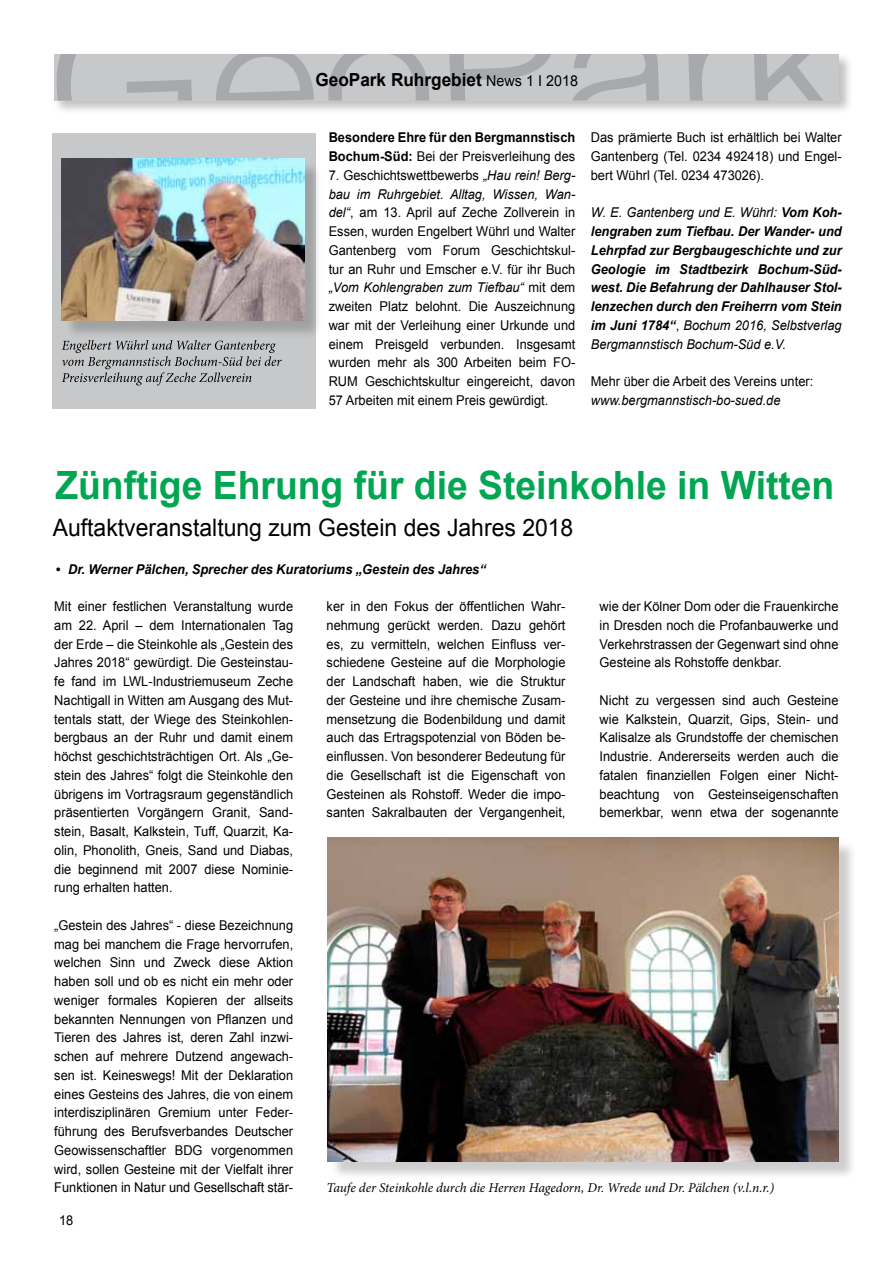
<style>
.page{position:relative;width:893px;height:1263px;background:#fff}
.page>*{position:absolute;margin:0;border:0;box-sizing:border-box;transform-origin:0 0}
.t1{font:700 39px "Arial";color:#00a651;scale:.96 1}
.t2{font:24px "Arial";color:#000;scale:.96 1}
.t3{font:700 18px "Arial";color:#000;scale:.96 1}
.t4{font:13.5px/18.8px "Arial";color:#000;text-align:justify;scale:.95 1}
.t5{font:italic 700 13.5px/18.8px "Arial";color:#000;text-align:justify;scale:.95 1}
.t6{font:italic 13.5px "Minion Pro";letter-spacing:-.01em;color:#000}
.t7{font:700 13.5px/18.8px "Arial";color:#000;scale:.95 1}
.t8{font:italic 13.5px "Arial";color:#000;scale:.95 1}
.s1{font-weight:400;font-size:15px}
.s2{font-weight:400}
.s3{font-style:italic}
.s4{font-weight:400;font-style:normal}
</style>
<div class="page">
<div style="left:52px;top:52px;width:801px;height:63px;background:#000;opacity:.25"></div>
<div style="left:54px;top:54px;width:785px;height:47px;background:#c7c8ca"></div>
<svg style="left:56px;top:54px;width:136px;height:47px"></svg>
<svg style="left:216px;top:54px;width:98px;height:47px"></svg>
<svg style="left:328px;top:54px;width:101px;height:47px"></svg>
<svg style="left:449px;top:54px;width:102px;height:47px"></svg>
<svg style="left:572px;top:54px;width:87px;height:47px"></svg>
<svg style="left:688px;top:54px;width:21px;height:47px"></svg>
<svg style="left:754px;top:54px;width:69px;height:47px"></svg>
<div style="left:52px;top:133px;width:263px;height:275px;background:#c7c8ca"></div>
<div style="left:64px;top:161px;width:259px;height:178px;background:#000;opacity:.2"></div>
<img style="left:62px;top:158px;width:242px;height:162px">
<svg style="left:62px;top:340px;width:220px;height:45px"></svg>
<div style="left:330px;top:840px;width:527px;height:340px;background:#000;opacity:.2"></div>
<img style="left:328px;top:837px;width:510px;height:324px">
<h3 class="t3" style="left:315px;top:68px;width:275px">GeoPark Ruhrgebiet <span class="s1">News 1 I 2018</span></h3>
<p class="t7" style="left:329px;top:129px;width:261px">Besondere Ehre für den Bergmannstisch<br>Bochum-Süd: <span class="s2">Bei der Preisverleihung des</span></p>
<p class="t4" style="left:329px;top:166px;width:261px">7. Geschichtswettbewerbs <span class="s3">„Hau rein! Berg&shy;bau im Ruhrgebiet. Alltag, Wissen, Wan&shy;del“</span>, am 13. April auf Zeche Zollverein in Essen, wurden Engelbert Wührl und Walter Gantenberg vom Forum Geschichtskul&shy;tur an Ruhr und Emscher e.V. für ihr Buch <span class="s3">„Vom Kohlengraben zum Tiefbau“</span> mit dem zweiten Platz belohnt. Die Auszeichnung war mit der Verleihung einer Urkunde und einem Preisgeld verbunden. Insgesamt wurden mehr als 300 Arbeiten beim FO-RUM Geschichtskultur eingereicht, davon 57 Arbeiten mit einem Preis gewürdigt.</p>
<p class="t4" style="left:591px;top:128px;width:266px">Das prämierte Buch ist erhältlich bei Walter Gantenberg (Tel. 0234 492418) und Engel&shy;bert Wührl (Tel. 0234 473026).</p>
<p class="t5" style="left:591px;top:204px;width:266px"><span class="s2">W. E. Gantenberg und E. Wührl:</span> Vom Koh&shy;lengraben zum Tiefbau. Der Wander- und Lehrpfad zur Bergbaugeschichte und zur Geologie im Stadtbezirk Bochum-Süd&shy;west. Die Befahrung der Dahlhauser Stol&shy;lenzechen durch den Freiherrn vom Stein im Juni 1784“<span class="s4">,</span> <span class="s2">Bochum 2016, Selbstverlag Bergmannstisch Bochum-Süd e.V.</span></p>
<p class="t4" style="left:591px;top:372px;width:236px">Mehr über die Arbeit des Vereins unter:</p>
<p class="t8" style="left:591px;top:391px;width:201px">www.bergmannstisch-bo-sued.de</p>
<h1 class="t1" style="left:55px;top:459px;width:813px">Zünftige Ehrung für die Steinkohle in Witten</h1>
<h2 class="t2" style="left:53px;top:512px;width:544px">Auftaktveranstaltung zum Gestein des Jahres 2018</h2>
<p class="t5" style="left:55px;top:560px;width:455px">• Dr. Werner Pälchen, Sprecher des Kuratoriums „Gestein des Jahres“</p>
<p class="t4" style="left:54px;top:597px;width:253px">Mit einer festlichen Veranstaltung wurde am 22. April – dem Internationalen Tag der Erde – die Steinkohle als „Gestein des Jahres 2018“ gewürdigt. Die Gesteinstau&shy;fe fand im LWL-Industriemuseum Zeche Nachtigall in Witten am Ausgang des Mut&shy;tentals statt, der Wiege des Steinkohlen&shy;bergbaus an der Ruhr und damit einem höchst geschichtsträchtigen Ort. Als „Ge&shy;stein des Jahres“ folgt die Steinkohle den übrigens im Vortragsraum gegenständlich präsentierten Vorgängern Granit, Sand&shy;stein, Basalt, Kalkstein, Tuff, Quarzit, Ka&shy;olin, Phonolith, Gneis, Sand und Diabas, die beginnend mit 2007 diese Nominie&shy;rung erhalten hatten.</p>
<p class="t4" style="left:54px;top:916px;width:253px">„Gestein des Jahres“ - diese Bezeichnung mag bei manchem die Frage hervorrufen, welchen Sinn und Zweck diese Aktion haben soll und ob es nicht ein mehr oder weniger formales Kopieren der allseits bekannten Nennungen von Pflanzen und Tieren des Jahres ist, deren Zahl inzwi&shy;schen auf mehrere Dutzend angewach&shy;sen ist. Keineswegs! Mit der Deklaration eines Gesteins des Jahres, die von einem interdisziplinären Gremium unter Feder&shy;führung des Berufsverbandes Deutscher Geowissenschaftler BDG vorgenommen wird, sollen Gesteine mit der Vielfalt ihrer Funktionen in Natur und Gesellschaft stär-</p>
<p class="t4" style="left:327px;top:597px;width:253px">ker in den Fokus der öffentlichen Wahr&shy;nehmung gerückt werden. Dazu gehört es, zu vermitteln, welchen Einfluss ver&shy;schiedene Gesteine auf die Morphologie der Landschaft haben, wie die Struktur der Gesteine und ihre chemische Zusam&shy;mensetzung die Bodenbildung und damit auch das Ertragspotenzial von Böden be&shy;einflussen. Von besonderer Bedeutung für die Gesellschaft ist die Eigenschaft von Gesteinen als Rohstoff. Weder die impo&shy;santen Sakralbauten der Vergangenheit,</p>
<p class="t4" style="left:600px;top:597px;width:253px">wie der Kölner Dom oder die Frauenkirche in Dresden noch die Profanbauwerke und Verkehrstrassen der Gegenwart sind ohne Gesteine als Rohstoffe denkbar.</p>
<p class="t4" style="left:600px;top:691px;width:253px">Nicht zu vergessen sind auch Gesteine wie Kalkstein, Quarzit, Gips, Stein- und Kalisalze als Grundstoffe der chemischen Industrie. Andererseits werden auch die fatalen finanziellen Folgen einer Nicht&shy;beachtung von Gesteinseigenschaften bemerkbar, wenn etwa der sogenannte</p>
<p class="t6" style="left:327px;top:1179px;width:449px">Taufe der Steinkohle durch die Herren Hagedorn, Dr. Wrede und Dr. Pälchen (v.l.n.r.)</p>
<p class="t4" style="left:59px;top:1211px;width:17px">18</p>
</div>
